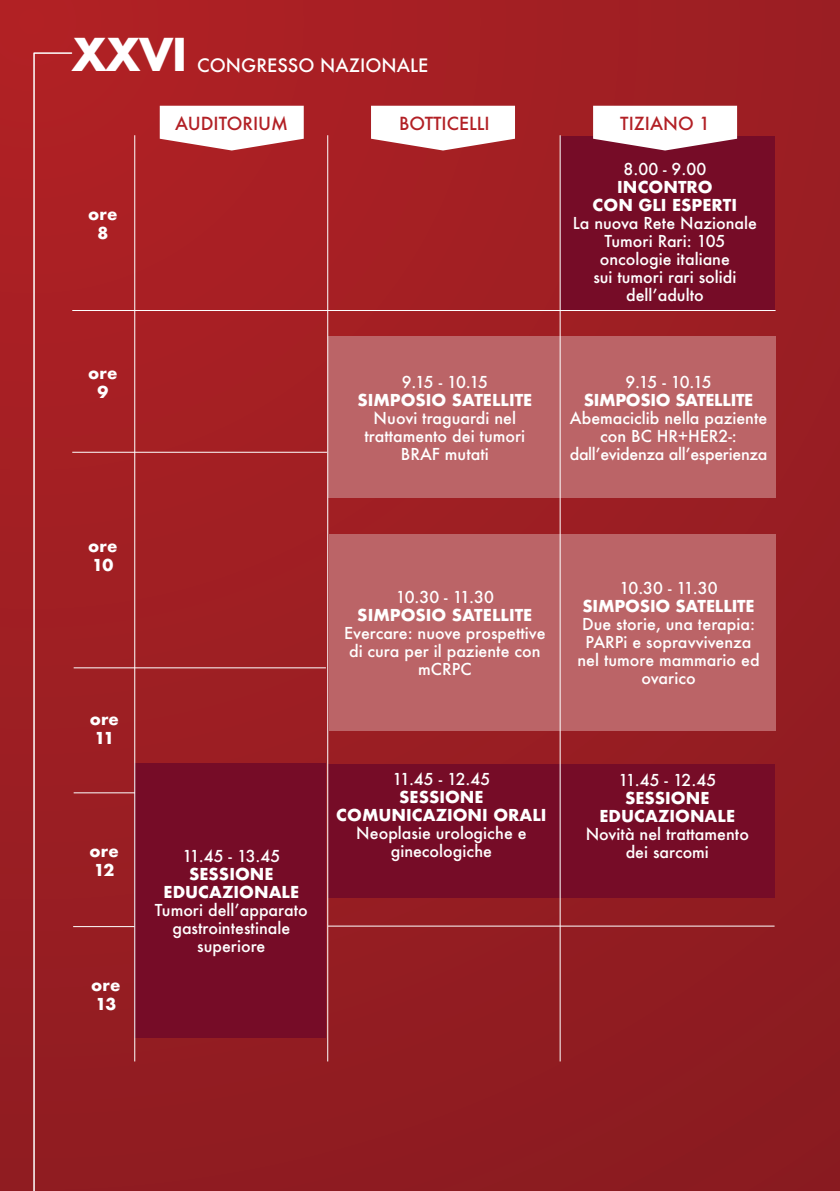
<style>
.page{position:relative;width:840px;height:1191px;background:#fff}
.page>*{position:absolute;margin:0;border:0;box-sizing:border-box;transform-origin:0 0}
.t1{font:700 44px "Futura";color:#fff}
.t2{font:500 18px "Futura";color:#fff}
.t3{font:500 17.6px "Futura";color:#b22025}
.t4{font:500 16px/18px "Futura";color:#fff;text-align:center}
.t5{font:700 16px/19.2px "Futura";color:#fff;text-align:center}
.t6{font:700 16px "Futura";letter-spacing:-.02em;color:#fff}
</style>
<div class="page">
<div style="left:0;top:0;width:839px;height:1191px;background:linear-gradient(to bottom,#ab2024,#8e1d22)"></div>
<div style="left:134px;top:763px;width:191px;height:274px;background:#760c27"></div>
<div style="left:328px;top:534px;width:447px;height:196px;background:#bb6467"></div>
<div style="left:328px;top:764px;width:446px;height:133px;background:#760c27"></div>
<div style="left:327px;top:336px;width:448px;height:162px;background:#bb6467"></div>
<div style="left:560px;top:136px;width:214px;height:173px;background:#760c27"></div>
<svg style="left:160px;top:106px;width:143px;height:44px"></svg>
<svg style="left:371px;top:106px;width:143px;height:44px"></svg>
<svg style="left:592px;top:106px;width:144px;height:44px"></svg>
<svg style="left:33px;top:52px;width:40px;height:1139px;background:#a3272b"></svg>
<hr style="left:72px;top:310px;width:703px;height:1px;background:#fff">
<hr style="left:72px;top:452px;width:255px;height:1px;background:#fff">
<hr style="left:74px;top:667px;width:252px;height:1px;background:#fff">
<hr style="left:74px;top:792px;width:61px;height:1px;background:#fff">
<hr style="left:328px;top:925px;width:446px;height:1px;background:#fff">
<hr style="left:134px;top:135px;width:1px;height:926px;background:#fff">
<hr style="left:327px;top:135px;width:1px;height:926px;background:#fff">
<hr style="left:559px;top:135px;width:1px;height:926px;background:#fff">
<hr style="left:73px;top:926px;width:61px;height:1px;background:#fff">
<h1 class="t1" style="left:71px;top:23px;width:117px">XXVI</h1>
<p class="t2" style="left:197px;top:53px;width:232px">CONGRESSO NAZIONALE</p>
<p class="t5" style="left:88px;top:204px;width:31px">ore<br>8</p>
<p class="t5" style="left:88px;top:363px;width:31px">ore<br>9</p>
<p class="t5" style="left:88px;top:536px;width:31px;text-align:left">ore<br>10</p>
<p class="t5" style="left:90px;top:709px;width:31px;text-align:left">ore<br>11</p>
<p class="t5" style="left:90px;top:841px;width:31px;text-align:left">ore<br>12</p>
<p class="t5" style="left:91px;top:975px;width:31px;text-align:left">ore<br>13</p>
<p class="t3" style="left:175px;top:112px;width:114px">AUDITORIUM</p>
<p class="t3" style="left:399px;top:112px;width:92px">BOTTICELLI</p>
<p class="t3" style="left:619px;top:112px;width:91px">TIZIANO 1</p>
<p class="t4" style="left:401px;top:372px;width:88px">9.15 - 10.15</p>
<p class="t5" style="left:357px;top:390px;width:176px">SIMPOSIO SATELLITE</p>
<p class="t4" style="left:364px;top:408px;width:162px">Nuovi traguardi nel trattamento dei tumori<br>BRAF mutati</p>
<p class="t4" style="left:623px;top:160px;width:84px">8.00 - 9.00</p>
<p class="t5" style="left:592px;top:178px;width:146px;line-height:18px">INCONTRO<br>CON GLI ESPERTI</p>
<p class="t4" style="left:572px;top:214px;width:186px">La nuova Rete Nazionale<br>Tumori Rari: 105 oncologie italiane<br>sui tumori rari solidi dell’adulto</p>
<p class="t4" style="left:625px;top:372px;width:88px">9.15 - 10.15</p>
<p class="t6" style="left:583px;top:388px;width:171px">SIMPOSIO SATELLITE</p>
<p class="t4" style="left:569px;top:408px;width:199px">Abemaciclib nella paziente con BC HR+HER2-: dall’evidenza all’esperienza</p>
<p class="t4" style="left:395px;top:588px;width:99px">10.30 - 11.30</p>
<p class="t5" style="left:357px;top:605px;width:176px">SIMPOSIO SATELLITE</p>
<p class="t4" style="left:344px;top:624px;width:203px">Evercare: nuove prospettive di cura per il paziente con mCRPC</p>
<p class="t4" style="left:619px;top:578px;width:99px">10.30 - 11.30</p>
<p class="t5" style="left:582px;top:596px;width:174px">SIMPOSIO SATELLITE</p>
<p class="t4" style="left:577px;top:614px;width:183px">Due storie, una terapia:<br>PARPi e sopravvivenza nel tumore mammario ed ovarico</p>
<p class="t4" style="left:182px;top:847px;width:99px">11.45 - 13.45</p>
<p class="t5" style="left:163px;top:865px;width:137px;line-height:18px">SESSIONE<br>EDUCAZIONALE</p>
<p class="t4" style="left:155px;top:901px;width:154px">Tumori dell’apparato gastrointestinale superiore</p>
<p class="t4" style="left:392px;top:770px;width:99px">11.45 - 12.45</p>
<p class="t5" style="left:336px;top:788px;width:211px;line-height:18px">SESSIONE<br>COMUNICAZIONI ORALI</p>
<p class="t4" style="left:356px;top:824px;width:172px">Neoplasie urologiche e ginecologiche</p>
<p class="t4" style="left:618px;top:770px;width:99px">11.45 - 12.45</p>
<p class="t5" style="left:599px;top:788px;width:137px;line-height:18px">SESSIONE<br>EDUCAZIONALE</p>
<p class="t4" style="left:585px;top:824px;width:165px">Novità nel trattamento dei sarcomi</p>
</div>
